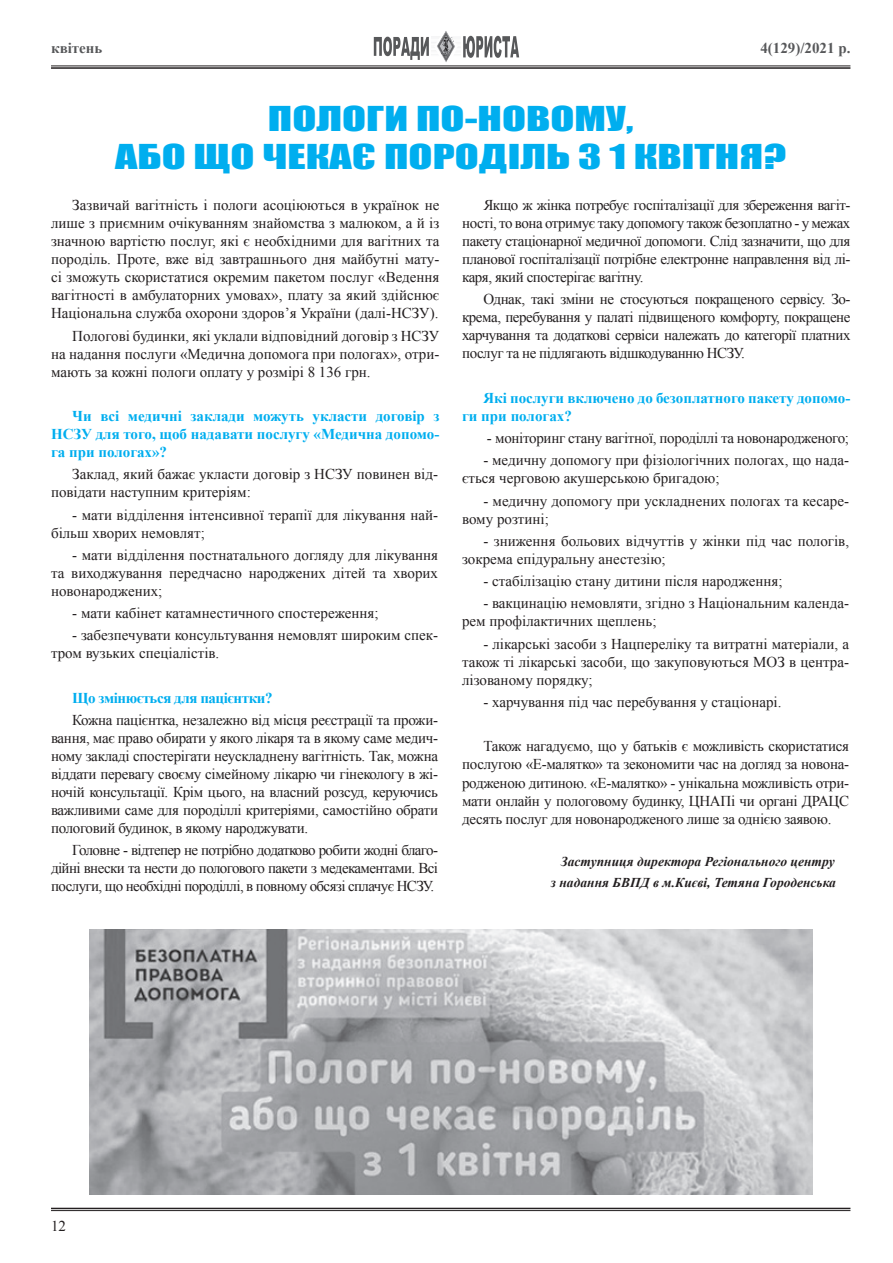
<style>
.page{position:relative;width:893px;height:1263px;background:#fff}
.page>*{position:absolute;margin:0;border:0;box-sizing:border-box;transform-origin:0 0}
.t1{font:31.5px "Impact";color:#00aeef;scale:1.4 1}
.t2{font:15px/18px "Times New Roman";color:#231f20;text-align:justify}
.t3{font:700 15px/18px "Times New Roman";color:#00aeef;text-align:justify}
.t4{font:15px "Times New Roman";letter-spacing:-.02em;color:#231f20}
.t5{font:700 15px "Times New Roman";letter-spacing:-.03em;color:#00aeef}
.t6{font:700 15px "Times New Roman";color:#57585a}
.t7{font:italic 700 13.5px/20.4px "Times New Roman";color:#231f20;text-align:right}
</style>
<div class="page">
<hr style="left:51px;top:67px;width:799px;height:2px;background:#231f20">
<hr style="left:51px;top:1208px;width:799px;height:1px;background:#231f20">
<hr style="left:51px;top:66px;width:799px;height:1px;background:#231f20">
<hr style="left:51px;top:1210px;width:799px;height:1px;background:#231f20">
<svg style="left:463px;top:36px;width:56px;height:22px"></svg>
<svg style="left:374px;top:37px;width:55px;height:23px"></svg>
<img style="left:431px;top:31px;width:24px;height:31px">
<img style="left:89px;top:929px;width:723px;height:266px">
<p class="t6" style="left:51px;top:37px;width:53px">квітень</p>
<p class="t6" style="left:760px;top:37px;width:91px">4(129)/2021 р.</p>
<h1 class="t1" style="left:268px;top:95px;width:35px">Пологи</h1>
<h1 class="t1" style="left:416px;top:95px;width:63px">по-новому</h1>
<h1 class="t1" style="left:626px;top:95px;width:7px">,</h1>
<h1 class="t1" style="left:115px;top:132px;width:18px">або</h1>
<h1 class="t1" style="left:194px;top:132px;width:22px">що</h1>
<h1 class="t1" style="left:262px;top:132px;width:17px">чека</h1>
<h1 class="t1" style="left:352px;top:132px;width:41px">є породіль</h1>
<h1 class="t1" style="left:578px;top:132px;width:56px">з 1 квітня</h1>
<h1 class="t1" style="left:763px;top:132px;width:18px">?</h1>
<p class="t2" style="left:51px;top:196px;width:390px;text-indent:21px">Зазвичай вагітність і пологи асоціюються в українок не лише з приємним очікуванням знайомства з малюком, а й із значною вартістю послуг, які є необхідними для вагітних та породіль. Проте, вже від завтрашнього дня майбутні мату&shy;сі зможуть скористатися окремим пакетом послуг «Ведення вагітності в амбулаторних умовах», плату за який здійснює Національна служба охорони здоров’я України (далі-НСЗУ).</p>
<p class="t2" style="left:51px;top:326px;width:390px;text-indent:21px">Пологові будинки, які уклали відповідний договір з НСЗУ на надання послуги «Медична допомога при пологах», отри&shy;мають за кожні пологи оплату у розмірі 8 136 грн.</p>
<p class="t3" style="left:51px;top:407px;width:390px;text-indent:21px">Чи всі медичні заклади можуть укласти договір з НСЗУ для того, щоб надавати послугу «Медична допомо&shy;га при пологах»?</p>
<p class="t2" style="left:51px;top:465px;width:389px;text-indent:21px">Заклад, який бажає укласти договір з НСЗУ повинен від&shy;повідати наступним критеріям:</p>
<p class="t2" style="left:51px;top:505px;width:388px;text-indent:21px">- мати відділення інтенсивної терапії для лікування най&shy;більш хворих немовлят;</p>
<p class="t2" style="left:51px;top:545px;width:388px;text-indent:21px">- мати відділення постнатального догляду для лікування та виходжування передчасно народжених дітей та хворих новонароджених;</p>
<p class="t2" style="left:72px;top:604px;width:308px">- мати кабінет катамнестичного спостереження;</p>
<p class="t2" style="left:51px;top:626px;width:388px;text-indent:21px">- забезпечувати консультування немовлят широким спек&shy;тром вузьких спеціалістів.</p>
<p class="t5" style="left:72px;top:687px;width:202px">Що змінюється для пацієнтки?</p>
<p class="t2" style="left:51px;top:711px;width:389px;text-indent:21px">Кожна пацієнтка, незалежно від місця реєстрації та прожи&shy;вання, має право обирати у якого лікаря та в якому саме медич&shy;ному закладі спостерігати неускладнену вагітність. Так, можна віддати перевагу своєму сімейному лікарю чи гінекологу в жі&shy;ночій консультації. Крім цього, на власний розсуд, керуючись важливими саме для породіллі критеріями, самостійно обрати пологовий будинок, в якому народжувати.</p>
<p class="t2" style="left:51px;top:841px;width:389px;text-indent:21px">Головне - відтепер не потрібно додатково робити жодні благо&shy;дійні внески та нести до пологового пакети з медекаментами. Всі послуги, що необхідні породіллі, в повному обсязі сплачує НСЗУ.</p>
<p class="t2" style="left:462px;top:196px;width:390px;text-indent:21px">Якщо ж жінка потребує госпіталізації для збереження вагіт&shy;ності, то вона отримує таку допомогу також безоплатно - у межах пакету стаціонарної медичної допомоги. Слід зазначити, що для планової госпіталізації потрібне електронне направлення від лі&shy;каря, який спостерігає вагітну.</p>
<p class="t2" style="left:462px;top:290px;width:390px;text-indent:21px">Однак, такі зміни не стосуються покращеного сервісу. Зо&shy;крема, перебування у палаті підвищеного комфорту, покращене харчування та додаткові сервіси належать до категорії платних послуг та не підлягають відшкодуванню НСЗУ.</p>
<p class="t3" style="left:462px;top:389px;width:390px;text-indent:21px">Які послуги включено до безоплатного пакету допомо&shy;ги при пологах?</p>
<p class="t4" style="left:487px;top:428px;width:364px">- моніторинг стану вагітної, породіллі та новонародженого;</p>
<p class="t2" style="left:462px;top:451px;width:389px;text-indent:21px">- медичну допомогу при фізіологічних пологах, що нада&shy;ється черговою акушерською бригадою;</p>
<p class="t2" style="left:462px;top:491px;width:389px;text-indent:21px">- медичну допомогу при ускладнених пологах та кесаре&shy;вому розтині;</p>
<p class="t2" style="left:462px;top:532px;width:388px;text-indent:21px">- зниження больових відчуттів у жінки під час пологів, зокрема епідуральну анестезію;</p>
<p class="t2" style="left:483px;top:572px;width:301px">- стабілізацію стану дитини після народження;</p>
<p class="t2" style="left:462px;top:594px;width:388px;text-indent:21px">- вакцинацію немовляти, згідно з Національним календа&shy;рем профілактичних щеплень;</p>
<p class="t2" style="left:462px;top:634px;width:389px;text-indent:21px">- лікарські засоби з Нацпереліку та витратні матеріали, а також ті лікарські засоби, що закуповуються МОЗ в центра&shy;лізованому порядку;</p>
<p class="t2" style="left:483px;top:693px;width:300px">- харчування під час перебування у стаціонарі.</p>
<p class="t2" style="left:462px;top:737px;width:389px;text-indent:21px">Також нагадуємо, що у батьків є можливість скористатися послугою «Е-малятко» та зекономити час на догляд за новона&shy;родженою дитиною. «Е-малятко» - унікальна можливість отри&shy;мати онлайн у пологовому будинку, ЦНАПі чи органі ДРАЦС десять послуг для новонародженого лише за однією заявою.</p>
<p class="t7" style="left:551px;top:851px;width:287px">Заступниця директора Регіонального центру<br>з надання БВПД в м.Києві, Тетяна Городенська</p>
<p class="t2" style="left:51px;top:1216px;width:16px">12</p>
</div>
